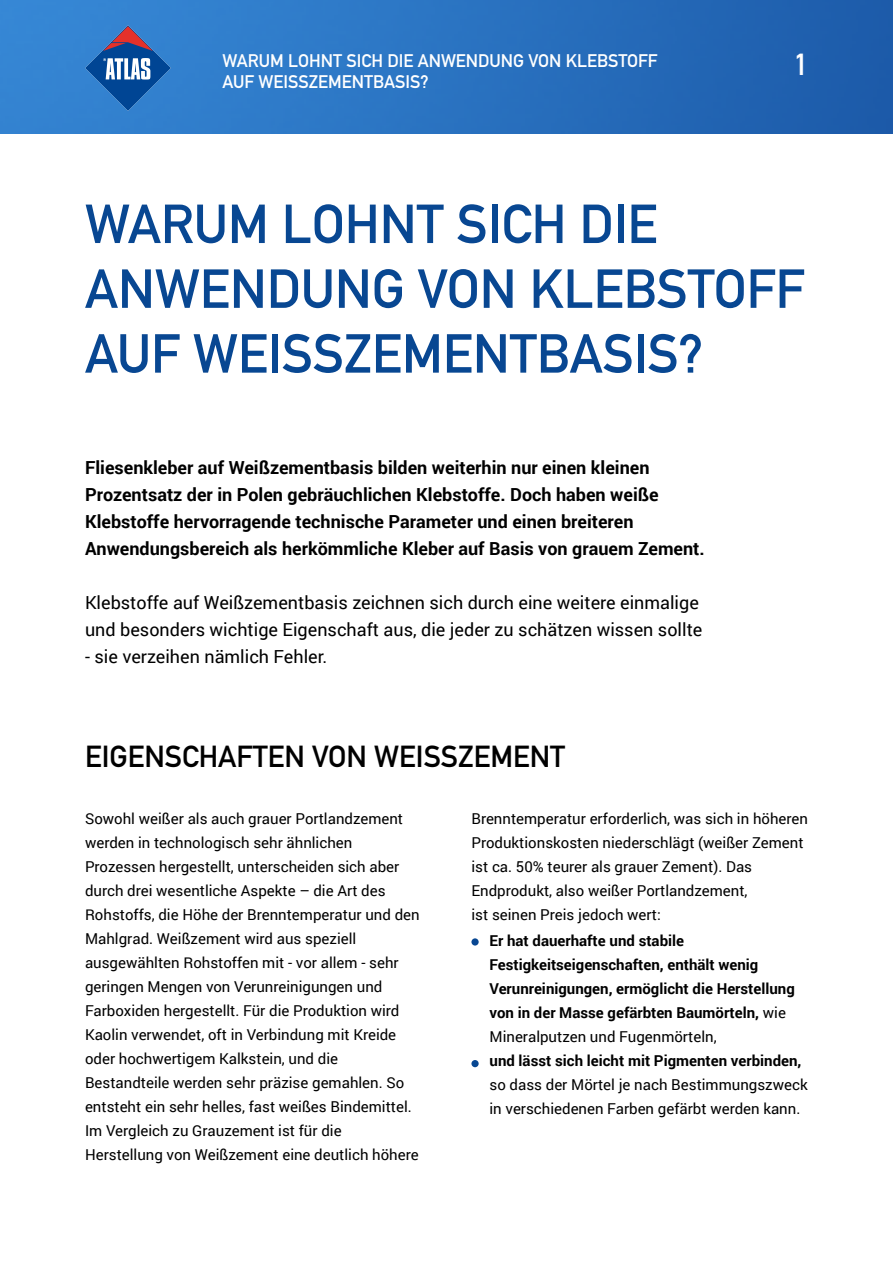
<style>
.page{position:relative;width:893px;height:1263px;background:#fff}
.page>*{position:absolute;margin:0;border:0;box-sizing:border-box;transform-origin:0 0}
.t1{font:700 54px/64.8px "DIN Alternate";color:#084792}
.t2{font:700 30px "DIN Alternate";color:#000}
.t3{font:700 30px "DIN Alternate";color:#fff}
.t4{font:700 18px/27px "Roboto";color:#000}
.t5{font:18px/27px "Roboto";color:#000}
.t6{font:700 18px/21.6px "DIN Alternate";color:#fff}
.t7{font:15px/24px "Roboto";color:#000}
.t8{font:700 15px/24px "Roboto";color:#000}
.s1{font-weight:400}
</style>
<div class="page">
<img style="left:0;top:0;width:893px;height:133px">
<img style="left:85px;top:25px;width:86px;height:86px">
<div style="left:471px;top:938px;width:8px;height:7px;background:#084792;border-radius:50%"></div>
<div style="left:471px;top:1060px;width:8px;height:7px;background:#084792;border-radius:50%"></div>
<p class="t6" style="left:223px;top:48px;width:436px">WARUM LOHNT SICH DIE ANWENDUNG VON KLEBSTOFF<br>AUF WEISSZEMENTBASIS?</p>
<h2 class="t3" style="left:794px;top:42px;width:16px">1</h2>
<h1 class="t1" style="left:85px;top:188px;width:721px">WARUM LOHNT SICH DIE<br>ANWENDUNG VON KLEBSTOFF<br>AUF WEISSZEMENTBASIS?</h1>
<p class="t4" style="left:85px;top:453px;width:621px">Fliesenkleber auf Weißzementbasis bilden weiterhin nur einen kleinen Prozentsatz der in Polen gebräuchlichen Klebstoffe. Doch haben weiße Klebstoffe hervorragende technische Parameter und einen breiteren Anwendungsbereich als herkömmliche Kleber auf Basis von grauem Zement.</p>
<p class="t5" style="left:85px;top:588px;width:619px">Klebstoffe auf Weißzementbasis zeichnen sich durch eine weitere einmalige und besonders wichtige Eigenschaft aus, die jeder zu schätzen wissen sollte</p>
<p class="t5" style="left:85px;top:642px;width:244px">- sie verzeihen nämlich Fehler.</p>
<h2 class="t2" style="left:85px;top:733px;width:482px">EIGENSCHAFTEN VON WEISSZEMENT</h2>
<p class="t7" style="left:85px;top:806px;width:336px">Sowohl weißer als auch grauer Portlandzement werden in technologisch sehr ähnlichen Prozessen hergestellt, unterscheiden sich aber durch drei wesentliche Aspekte – die Art des Rohstoffs, die Höhe der Brenntemperatur und den Mahlgrad. Weißzement wird aus speziell ausgewählten Rohstoffen mit - vor allem - sehr geringen Mengen von Verunreinigungen und Farboxiden hergestellt. Für die Produktion wird Kaolin verwendet, oft in Verbindung mit Kreide oder hochwertigem Kalkstein, und die Bestandteile werden sehr präzise gemahlen. So entsteht ein sehr helles, fast weißes Bindemittel.<br>Im Vergleich zu Grauzement ist für die Herstellung von Weißzement eine deutlich höhere</p>
<p class="t7" style="left:471px;top:806px;width:338px">Brenntemperatur erforderlich, was sich in höheren Produktionskosten niederschlägt (weißer Zement ist ca. 50% teurer als grauer Zement). Das Endprodukt, also weißer Portlandzement,<br>ist seinen Preis jedoch wert:</p>
<p class="t8" style="left:489px;top:928px;width:307px">Er hat dauerhafte und stabile Festigkeitseigenschaften, enthält wenig Verunreinigungen, ermöglicht die Herstellung von in der Masse gefärbten Baumörteln, <span class="s1">wie Mineralputzen und Fugenmörteln,</span></p>
<p class="t8" style="left:489px;top:1048px;width:313px">und lässt sich leicht mit Pigmenten verbinden,</p>
<p class="t7" style="left:489px;top:1072px;width:320px">so dass der Mörtel je nach Bestimmungszweck in verschiedenen Farben gefärbt werden kann.</p>
</div>
